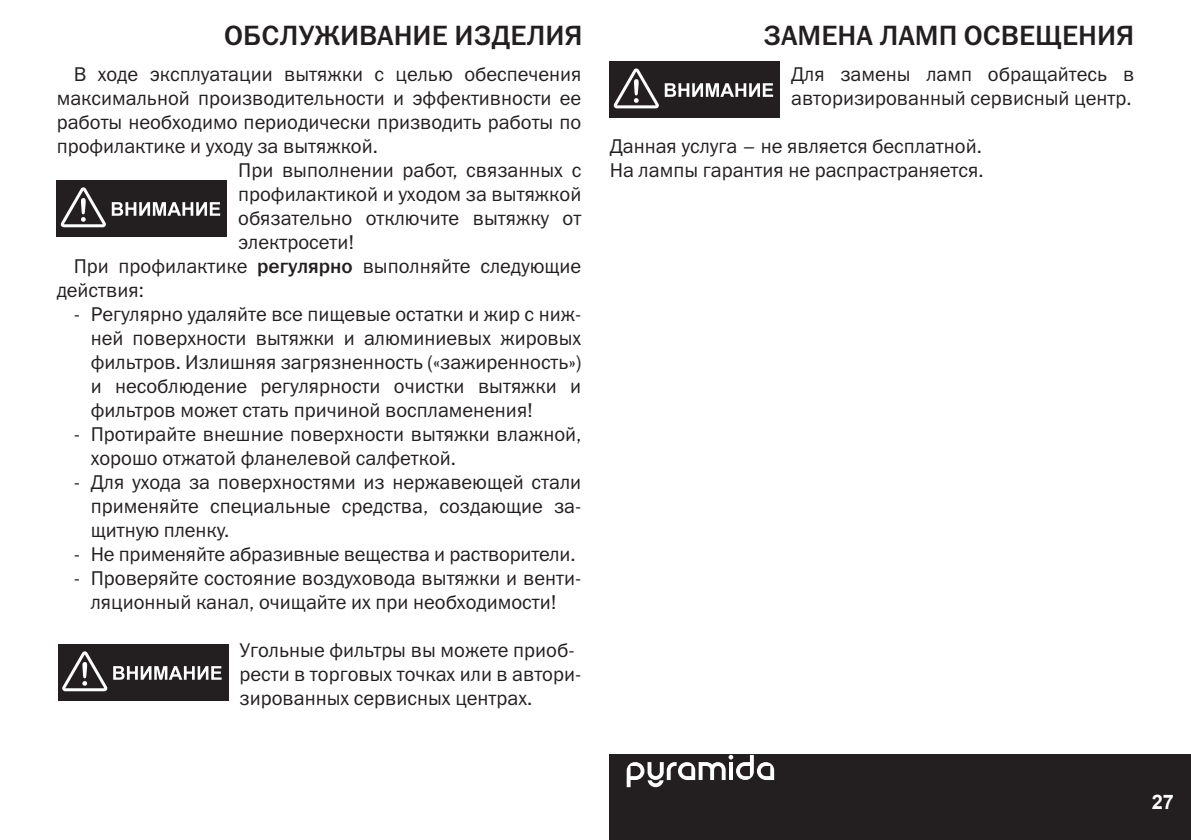
<style>
.page{position:relative;width:1191px;height:840px;background:#fff}
.page>*{position:absolute;margin:0;border:0;box-sizing:border-box;transform-origin:0 0}
.Раздел_Right{font:28px "Franklin Gothic Medium C";color:#231f20}
.Main_text_spysok{font:20px/24px "Franklin Gothic Book C";color:#231f20;text-align:justify}
.Main_text{font:20px/24px "Franklin Gothic Book C";color:#231f20;text-align:justify}
.Main_text_0{font:20px/24px "Franklin Gothic Book C";color:#231f20;text-align:justify}
.t1{font:700 20px "Arial";color:#fff}
.s1{font-family:"Franklin Gothic Medium C"}
</style>
<div class="page">
<div style="left:609px;top:754px;width:582px;height:85px;background:#231f20"></div>
<svg style="left:626px;top:754px;width:148px;height:32px"></svg>
<div style="left:57px;top:180px;width:170px;height:56px;background:#231f20"></div>
<svg style="left:112px;top:202px;width:108px;height:14px"></svg>
<svg style="left:61px;top:187px;width:45px;height:40px"></svg>
<div style="left:609px;top:61px;width:171px;height:57px;background:#231f20"></div>
<svg style="left:665px;top:83px;width:108px;height:14px"></svg>
<svg style="left:613px;top:68px;width:46px;height:40px"></svg>
<div style="left:58px;top:643px;width:170px;height:57px;background:#231f20"></div>
<svg style="left:113px;top:666px;width:109px;height:13px"></svg>
<svg style="left:62px;top:651px;width:45px;height:39px"></svg>
<p class="Раздел_Right" style="left:224px;top:20px;width:360px">ОБСЛУЖИВАНИЕ ИЗДЕЛИЯ</p>
<p class="Main_text" style="left:57px;top:62px;width:526px;text-indent:17px">В ходе эксплуатации вытяжки с целью обеспечения максимальной производительности и эффективности ее работы необходимо периодически призводить работы по профилактике и уходу за вытяжкой.</p>
<p class="Main_text_0" style="left:238px;top:158px;width:345px">При выполнении работ, связанных с профилактикой и уходом за вытяжкой обязательно отключите вытяжку от электросети!</p>
<p class="Main_text" style="left:57px;top:254px;width:526px;text-indent:17px">При профилактике <span class="s1">регулярно</span> выполняйте следующие действия:</p>
<p class="Main_text_spysok" style="left:91px;top:302px;width:492px;text-indent:-17px">- Регулярно удаляйте все пищевые остатки и жир с ниж&shy;ней поверхности вытяжки и алюминиевых жировых фильтров. Излишняя загрязненность («зажиренность») и несоблюдение регулярности очистки вытяжки и фильтров может стать причиной воспламенения!</p>
<p class="Main_text_spysok" style="left:91px;top:422px;width:492px;text-indent:-17px">- Протирайте внешние поверхности вытяжки влажной, хорошо отжатой фланелевой салфеткой.</p>
<p class="Main_text_spysok" style="left:91px;top:470px;width:492px;text-indent:-17px">- Для ухода за поверхностями из нержавеющей стали применяйте специальные средства, создающие за&shy;щитную пленку.</p>
<p class="Main_text_spysok" style="left:74px;top:542px;width:503px">- Не применяйте абразивные вещества и растворители.</p>
<p class="Main_text_spysok" style="left:74px;top:566px;width:509px;text-align:center">- Проверяйте состояние воздуховода вытяжки и венти&shy;ляционный канал, очищайте их при необходимости!</p>
<p class="Main_text_0" style="left:240px;top:638px;width:336px">Угольные фильтры вы можете приоб-</p>
<p class="Main_text_0" style="left:240px;top:662px;width:343px">рести в торговых точках или в автори-</p>
<p class="Main_text_0" style="left:240px;top:686px;width:294px">зированных сервисных центрах.</p>
<p class="Раздел_Right" style="left:763px;top:20px;width:373px">ЗАМЕНА ЛАМП ОСВЕЩЕНИЯ</p>
<p class="Main_text_0" style="left:791px;top:62px;width:344px">Для замены ламп обращайтесь в авторизированный сервисный центр.</p>
<p class="Main_text" style="left:609px;top:134px;width:374px">Данная услуга – не является бесплатной.</p>
<p class="Main_text" style="left:609px;top:158px;width:375px">На лампы гарантия не распрастраняется.</p>
<p class="t1" style="left:1151px;top:788px;width:24px">27</p>
</div>
